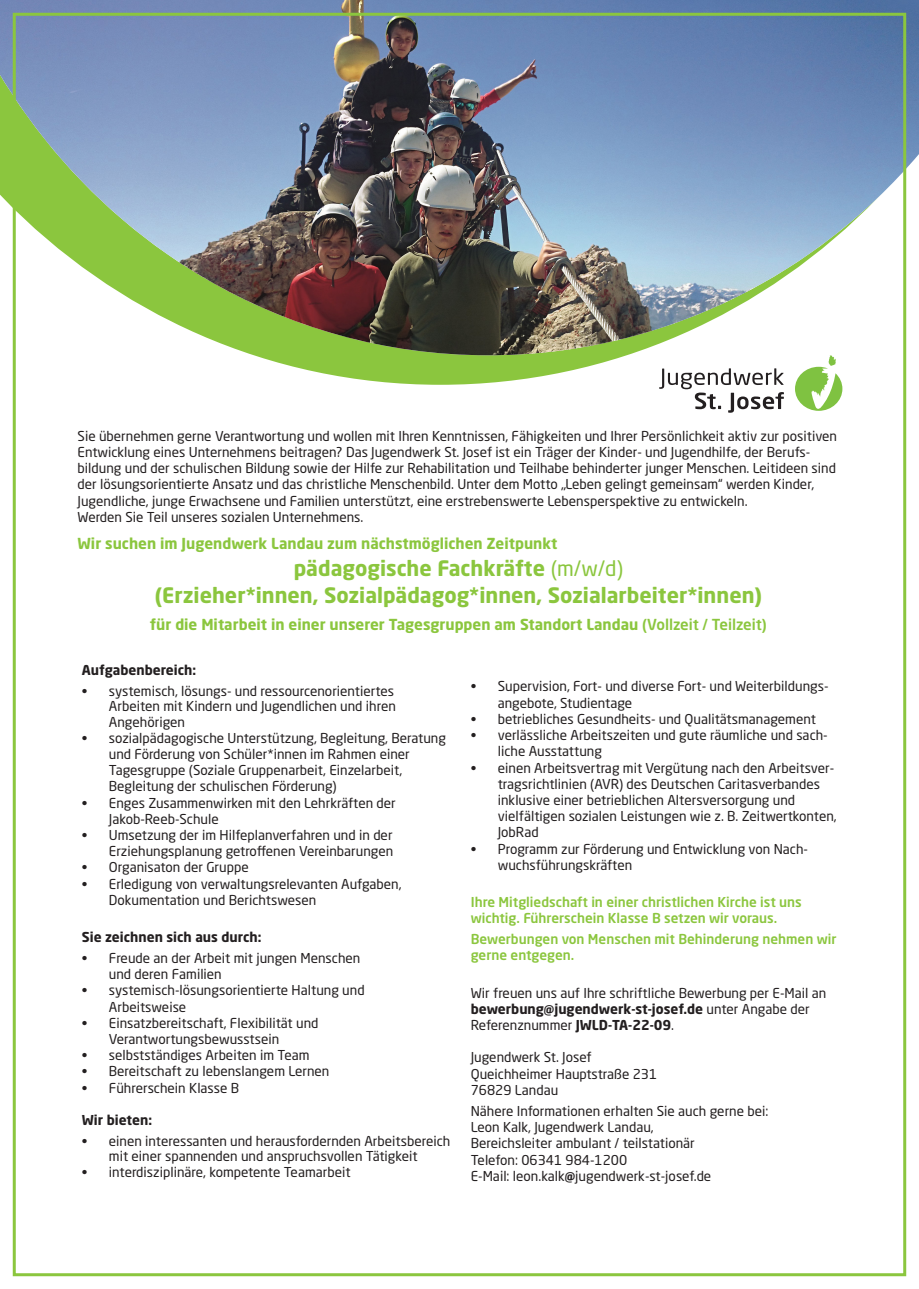
<style>
.page{position:relative;width:919px;height:1289px;background:#fff}
.page>*{position:absolute;margin:0;border:0;box-sizing:border-box;transform-origin:0 0}
.t1{font:700 21px "Neo Sans Std";color:#8bc63e}
.t2{font:700 15px "Neo Sans Std";color:#8bc63e}
.t3{font:13.5px/16.2px "Neo Sans Std";color:#231f20}
.t4{font:500 13.5px/16.2px "Neo Sans Std";color:#8bc63e}
.t5{font:700 13.5px "Neo Sans Std";color:#231f20}
.s1{font-weight:400}
.s2{font-weight:500}
.s3{font-weight:700}
</style>
<div class="page">
<svg style="left:12px;top:355px;width:895px;height:30px"></svg>
<img style="left:0;top:0;width:918px;height:355px">
<svg style="left:659px;top:368px;width:124px;height:45px"></svg>
<svg style="left:795px;top:355px;width:47px;height:56px"></svg>
<p class="t3" style="left:78px;top:427px;width:761px">Sie übernehmen gerne Verantwortung und wollen mit Ihren Kenntnissen, Fähigkeiten und Ihrer Persönlichkeit aktiv zur positiven Entwicklung eines Unternehmens beitragen? Das Jugendwerk St. Josef ist ein Träger der Kinder- und Jugendhilfe, der Berufs&shy;bildung und der schulischen Bildung sowie der Hilfe zur Rehabilitation und Teilhabe behinderter junger Menschen. Leitideen sind der lösungsorientierte Ansatz und das christliche Menschenbild. Unter dem Motto „Leben gelingt gemeinsam“ werden Kinder, Jugendliche, junge Erwachsene und Familien unterstützt, eine erstrebenswerte Lebensperspektive zu entwickeln.<br>Werden Sie Teil unseres sozialen Unternehmens.</p>
<p class="t2" style="left:78px;top:533px;width:481px">Wir suchen im Jugendwerk Landau zum nächstmöglichen Zeitpunkt</p>
<p class="t1" style="left:294px;top:554px;width:331px">pädagogische Fachkräfte <span class="s1">(m/w/d)</span></p>
<p class="t1" style="left:155px;top:581px;width:609px">(Erzieher*innen, Sozialpädagog*innen, Sozialarbeiter*innen)</p>
<p class="t2" style="left:150px;top:614px;width:618px">für die Mitarbeit in einer unserer Tagesgruppen am Standort Landau <span class="s2">(Vollzeit / Teilzeit)</span></p>
<p class="t5" style="left:82px;top:661px;width:116px">Aufgabenbereich:</p>
<p class="t3" style="left:109px;top:683px;width:288px;line-height:15.1px;text-indent:-27px">• systemisch, lösungs- und ressourcenorientiertes<br>Arbeiten mit Kindern und Jugendlichen und ihren<br>Angehörigen</p>
<p class="t3" style="left:109px;top:729px;width:338px;text-indent:-27px">• sozialpädagogische Unterstützung, Begleitung, Beratung und Förderung von Schüler*innen im Rahmen einer Tagesgruppe (Soziale Gruppenarbeit, Einzelarbeit, Begleitung der schulischen Förderung)</p>
<p class="t3" style="left:109px;top:794px;width:288px;text-indent:-27px">• Enges Zusammenwirken mit den Lehrkräften der<br>Jakob-Reeb-Schule</p>
<p class="t3" style="left:82px;top:826px;width:313px;text-align:right">• Umsetzung der im Hilfeplanverfahren und in der<br>Erziehungsplanung getroffenen Vereinbarungen</p>
<p class="t3" style="left:82px;top:859px;width:168px">• Organisaton der Gruppe</p>
<p class="t3" style="left:109px;top:875px;width:294px;text-indent:-27px">• Erledigung von verwaltungsrelevanten Aufgaben,<br>Dokumentation und Berichtswesen</p>
<p class="t5" style="left:82px;top:928px;width:181px">Sie zeichnen sich aus durch:</p>
<p class="t3" style="left:109px;top:949px;width:253px;text-indent:-27px">• Freude an der Arbeit mit jungen Menschen und deren Familien</p>
<p class="t3" style="left:109px;top:982px;width:257px;text-indent:-27px">• systemisch-lösungsorientierte Haltung und<br>Arbeitsweise</p>
<p class="t3" style="left:109px;top:1014px;width:211px;text-indent:-27px">• Einsatzbereitschaft, Flexibilität und<br>Verantwortungsbewusstsein</p>
<p class="t3" style="left:82px;top:1046px;width:229px">• selbstständiges Arbeiten im Team</p>
<p class="t3" style="left:82px;top:1063px;width:249px">• Bereitschaft zu lebenslangem Lernen</p>
<p class="t3" style="left:82px;top:1079px;width:159px">• Führerschein Klasse B</p>
<p class="t5" style="left:82px;top:1111px;width:72px">Wir bieten:</p>
<p class="t3" style="left:82px;top:1133px;width:370px;line-height:15.1px;text-align:center">• einen interessanten und herausfordernden Arbeitsbereich mit einer spannenden und anspruchsvollen Tätigkeit</p>
<p class="t3" style="left:82px;top:1164px;width:270px">• interdisziplinäre, kompetente Teamarbeit</p>
<p class="t3" style="left:497px;top:678px;width:332px;text-indent:-27px">• Supervision, Fort- und diverse Fort- und Weiterbildungs&shy;angebote, Studientage</p>
<p class="t3" style="left:470px;top:710px;width:346px">• betriebliches Gesundheits- und Qualitätsmanagement</p>
<p class="t3" style="left:497px;top:726px;width:331px;text-indent:-27px">• verlässliche Arbeitszeiten und gute räumliche und sach&shy;liche Ausstattung</p>
<p class="t3" style="left:497px;top:759px;width:340px;text-indent:-27px">• einen Arbeitsvertrag mit Vergütung nach den Arbeitsver&shy;tragsrichtlinien (AVR) des Deutschen Caritasverbandes inklusive einer betrieblichen Altersversorgung und vielfältigen sozialen Leistungen wie z. B. Zeitwertkonten, JobRad</p>
<p class="t3" style="left:497px;top:840px;width:312px;text-indent:-27px">• Programm zur Förderung und Entwicklung von Nach&shy;wuchsführungskräften</p>
<p class="t4" style="left:470px;top:893px;width:332px">Ihre Mitgliedschaft in einer christlichen Kirche ist uns wichtig. Führerschein Klasse B setzen wir voraus.</p>
<p class="t4" style="left:470px;top:930px;width:367px">Bewerbungen von Menschen mit Behinderung nehmen wir gerne entgegen.</p>
<p class="t3" style="left:470px;top:984px;width:357px">Wir freuen uns auf Ihre schriftliche Bewerbung per E-Mail an <span class="s3">bewerbung@jugendwerk-st-josef.de</span> unter Angabe der<br>Referenznummer <span class="s3">JWLD-TA-22-09</span>.</p>
<p class="t3" style="left:470px;top:1049px;width:122px">Jugendwerk St. Josef</p>
<p class="t3" style="left:470px;top:1065px;width:188px">Queichheimer Hauptstraße 231</p>
<p class="t3" style="left:470px;top:1081px;width:89px">76829 Landau</p>
<p class="t3" style="left:470px;top:1102px;width:299px">Nähere Informationen erhalten Sie auch gerne bei:</p>
<p class="t3" style="left:470px;top:1118px;width:184px">Leon Kalk, Jugendwerk Landau,</p>
<p class="t3" style="left:470px;top:1134px;width:226px">Bereichsleiter ambulant / teilstationär</p>
<p class="t3" style="left:470px;top:1151px;width:242px">Telefon: 06341 984-1200<br>E-Mail: leon.kalk<span class="s3">@</span>jugendwerk-st-josef.de</p>
</div>
